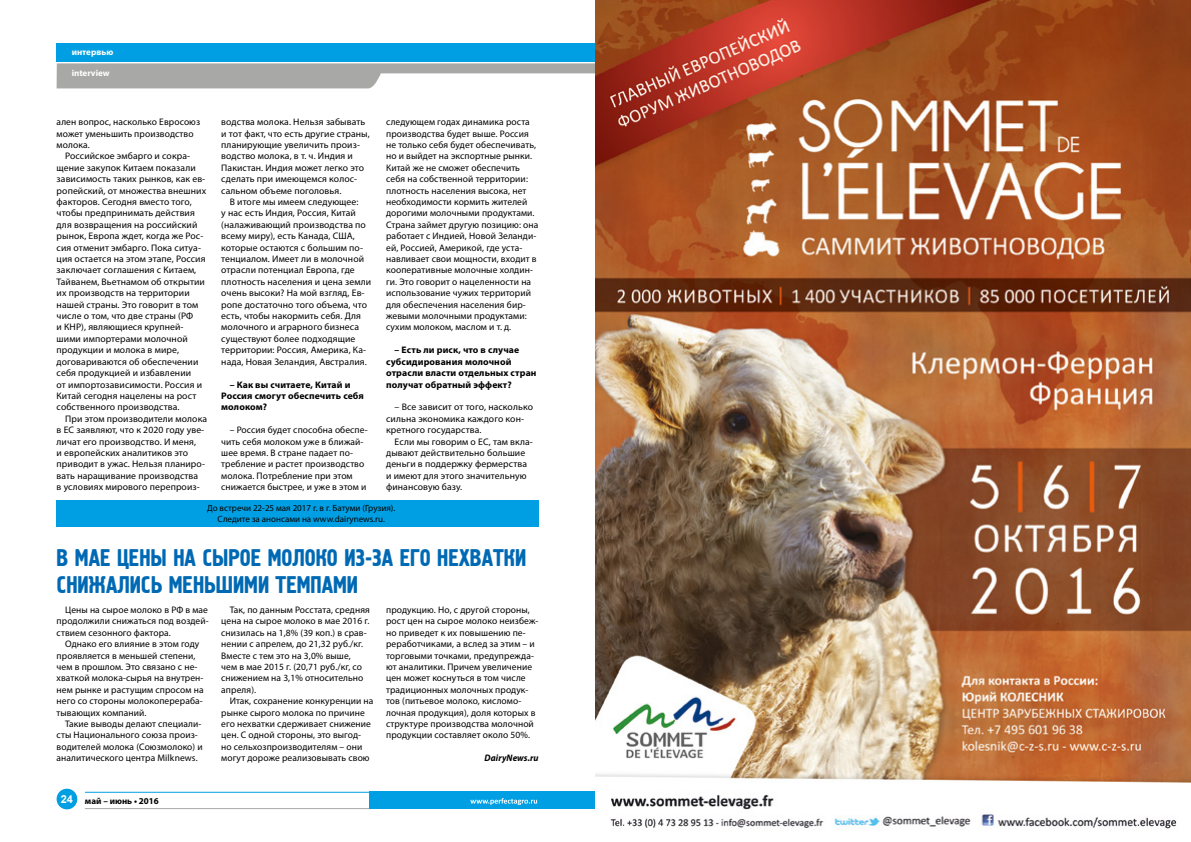
<style>
.page{position:relative;width:1191px;height:842px;background:#fff}
.page>*{position:absolute;margin:0;border:0;box-sizing:border-box;transform-origin:0 0}
.t1{font:24px/27px "Hermes";color:#0069b4;scale:.9 1}
.t2{font:9.5px/11.4px "Myriad Pro";letter-spacing:.01em;color:#000}
.t3{font:700 9.5px/11.4px "Myriad Pro";letter-spacing:.01em;color:#000}
.t4{font:italic 700 9.5px "Myriad Pro";letter-spacing:.01em;color:#000;scale:.95 1}
.t5{font:9px/10.8px "Myriad Pro";color:#000;text-align:center}
.t6{font:700 9px "Myriad Pro";color:#fff}
.t7{font:700 9px "Myriad Pro";color:#000}
.s1{font-family:"Arial";font-size:11px;color:#fff}
</style>
<div class="page">
<div style="left:57px;top:43px;width:538px;height:18px;background:#009fe3"></div>
<svg style="left:57px;top:63px;width:538px;height:25px"></svg>
<hr style="left:85px;top:808px;width:285px;height:1px;background:#a8a8a7">
<div style="left:369px;top:792px;width:226px;height:17px;background:#009fe3"></div>
<div style="left:57px;top:789px;width:20px;height:20px;background:#009fe3;border-radius:50%"></div>
<svg style="left:470px;top:798px;width:67px;height:7px"></svg>
<hr style="left:85px;top:792px;width:286px;height:1px;background:#009fe3">
<div style="left:56px;top:500px;width:482px;height:27px;background:#009fe3"></div>
<img style="left:595px;top:0;width:596px;height:829px">
<p class="t6" style="left:72px;top:46px;width:43px">интервью</p>
<p class="t6" style="left:72px;top:67px;width:40px">interview</p>
<p class="t2" style="left:57px;top:116px;width:145px">ален вопрос, насколько Евросоюз может уменьшить производство молока.</p>
<p class="t2" style="left:57px;top:150px;width:151px;text-indent:9px">Российское эмбарго и сокра&shy;щение закупок Китаем показали зависимость таких рынков, как ев&shy;ропейский, от множества внешних факторов. Сегодня вместо того, чтобы предпринимать действия для возвращения на российский рынок, Европа ждет, когда же Рос&shy;сия отменит эмбарго. Пока ситуа&shy;ция остается на этом этапе, Россия заключает соглашения с Китаем,<br>Тайванем, Вьетнамом об открытии их производств на территории нашей страны. Это говорит в том числе о том, что две страны (РФ<br>и КНР), являющиеся крупней&shy;шими импортерами молочной продукции и молока в мире, договариваются об обеспечении себя продукцией и избавлении<br>от импортозависимости. Россия и<br>Китай сегодня нацелены на рост собственного производства.</p>
<p class="t2" style="left:57px;top:413px;width:152px;text-indent:9px">При этом производители молока в ЕС заявляют, что к 2020 году уве&shy;личат его производство. И меня,<br>и европейских аналитиков это приводит в ужас. Нельзя планиро&shy;вать наращивание производства<br>в условиях мирового перепроиз-</p>
<p class="t2" style="left:221px;top:116px;width:150px">водства молока. Нельзя забывать и тот факт, что есть другие страны, планирующие увеличить произ&shy;водство молока, в т. ч. Индия и<br>Пакистан. Индия может легко это сделать при имеющемся колос&shy;сальном объеме поголовья.</p>
<p class="t2" style="left:221px;top:196px;width:151px;text-indent:9px">В итоге мы имеем следующее:<br>у нас есть Индия, Россия, Китай (налаживающий производства по всему миру), есть Канада, США, которые остаются с большим по&shy;тенциалом. Имеет ли в молочной отрасли потенциал Европа, где плотность населения и цена земли очень высоки? На мой взгляд, Ев&shy;ропе достаточно того объема, что есть, чтобы накормить себя. Для молочного и аграрного бизнеса существуют более подходящие территории: Россия, Америка, Ка&shy;нада, Новая Зеландия, Австралия.</p>
<p class="t3" style="left:221px;top:378px;width:144px;text-indent:9px">– Как вы считаете, Китай и<br>Россия смогут обеспечить себя молоком?</p>
<p class="t2" style="left:221px;top:424px;width:148px;text-indent:9px">– Россия будет способна обеспе&shy;чить себя молоком уже в ближай&shy;шее время. В стране падает по&shy;требление и растет производство молока. Потребление при этом снижается быстрее, и уже в этом и</p>
<p class="t2" style="left:386px;top:116px;width:154px">следующем годах динамика роста производства будет выше. Россия не только себя будет обеспечивать, но и выйдет на экспортные рынки.<br>Китай же не сможет обеспечить себя на собственной территории: плотность населения высока, нет необходимости кормить жителей дорогими молочными продуктами.<br>Страна займет другую позицию: она работает с Индией, Новой Зеланди&shy;ей, Россией, Америкой, где уста&shy;навливает свои мощности, входит в кооперативные молочные холдин&shy;ги. Это говорит о нацеленности на использование чужих территорий для обеспечения населения бир&shy;жевыми молочными продуктами: сухим молоком, маслом и т. д.</p>
<p class="t3" style="left:386px;top:344px;width:152px;text-indent:9px">– Есть ли риск, что в случае субсидирования молочной отрасли власти отдельных стран получат обратный эффект?</p>
<p class="t2" style="left:386px;top:401px;width:148px;text-indent:9px">– Все зависит от того, насколько сильна экономика каждого кон&shy;кретного государства.</p>
<p class="t2" style="left:386px;top:435px;width:148px;text-indent:9px">Если мы говорим о ЕС, там вкла&shy;дывают действительно большие деньги в поддержку фермерства и имеют для этого значительную финансовую базу.</p>
<p class="t5" style="left:207px;top:503px;width:190px">До встречи 22-25 мая 2017 г. в г. Батуми (Грузия).<br>Следите за анонсами на www.dairynews.ru.</p>
<h1 class="t1" style="left:57px;top:545px;width:523px">В МАЕ ЦЕНЫ НА СЫРОЕ МОЛОКО ИЗ-ЗА ЕГО НЕХВАТКИ<br>СНИЖАЛИСЬ МЕНЬШИМИ ТЕМПАМИ</h1>
<p class="t2" style="left:57px;top:604px;width:154px;text-align:justify;text-indent:9px">Цены на сырое молоко в РФ в мае продолжили снижаться под воздей&shy;ствием сезонного фактора.</p>
<p class="t2" style="left:57px;top:638px;width:148px;text-indent:9px">Однако его влияние в этом году проявляется в меньшей степени, чем в прошлом. Это связано с не&shy;хваткой молока-сырья на внутрен&shy;нем рынке и растущим спросом на него со стороны молокоперераба&shy;тывающих компаний.</p>
<p class="t2" style="left:57px;top:718px;width:148px;text-indent:9px">Такие выводы делают специали&shy;сты Национального союза произ&shy;водителей молока (Союзмолоко) и аналитического центра Milknews.</p>
<p class="t7" style="left:61px;top:795px;width:100px"><span class="s1">24</span> май – июнь • 2016</p>
<p class="t2" style="left:221px;top:604px;width:150px;text-indent:9px">Так, по данным Росстата, средняя цена на сырое молоко в мае 2016 г. снизилась на 1,8% (39 коп.) в срав&shy;нении с апрелем, до 21,32 руб./кг.<br>Вместе с тем это на 3,0% выше,<br>чем в мае 2015 г. (20,71 руб./кг, со снижением на 3,1% относительно апреля).</p>
<p class="t2" style="left:221px;top:695px;width:154px;text-indent:9px">Итак, сохранение конкуренции на рынке сырого молока по причине его нехватки сдерживает снижение цен. С одной стороны, это выгод&shy;но сельхозпроизводителям – они могут дороже реализовывать свою</p>
<p class="t2" style="left:386px;top:604px;width:154px">продукцию. Но, с другой стороны, рост цен на сырое молоко неизбеж&shy;но приведет к их повышению пе&shy;реработчиками, а вслед за этим – и торговыми точками, предупрежда&shy;ют аналитики. Причем увеличение цен может коснуться в том числе традиционных молочных продук&shy;тов (питьевое молоко, кисломо&shy;лочная продукция), доля которых в структуре производства молочной продукции составляет около 50%.</p>
<p class="t4" style="left:484px;top:752px;width:58px">DairyNews.ru</p>
</div>
